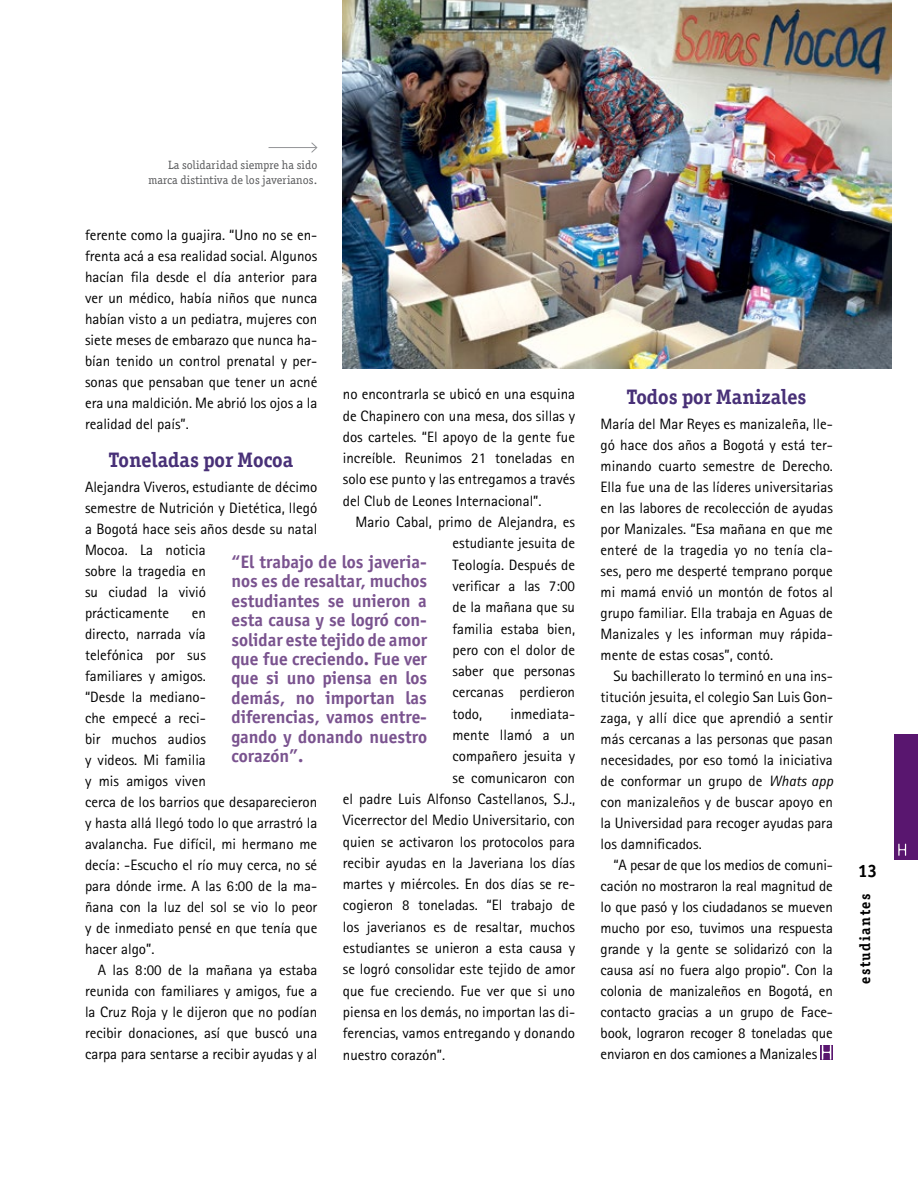
<style>
.page{position:relative;width:918px;height:1188px;background:#fff}
.page>*{position:absolute;margin:0;border:0;box-sizing:border-box;transform-origin:0 0}
.t1{font:700 21px "Officina Ser ITC";color:#483077}
.t2{font:700 18px/19.5px "Officina Sans ITC";color:#7a538f;text-align:justify}
.t3{font:700 18px "Officina Sans ITC";color:#000}
.t4{font:15px/21px "AT Rotis Sans Serif";color:#000;text-align:justify}
.t5{font:700 15px "Officina Ser ITC";letter-spacing:.1em;color:#000}
.t6{font:12px/15px "Officina Ser ITC";letter-spacing:.01em;color:#58595b;text-align:right}
.s1{font-style:italic}
</style>
<div class="page">
<div style="left:894px;top:734px;width:24px;height:126px;background:#59166f"></div>
<svg style="left:898px;top:844px;width:8px;height:12px"></svg>
<svg style="left:820px;top:1045px;width:13px;height:14px"></svg>
<svg style="left:822px;top:1045px;width:9px;height:14px"></svg>
<img style="left:343px;top:0;width:548px;height:369px">
<hr style="left:269px;top:147px;width:48px;height:1px;background:#939598">
<svg style="left:311px;top:142px;width:7px;height:11px"></svg>
<p class="t6" style="left:148px;top:157px;width:170px">La solidaridad siempre ha sido marca distintiva de los javerianos.</p>
<p class="t4" style="left:85px;top:225px;width:234px">ferente como la guajira. “Uno no se en&shy;frenta acá a esa realidad social. Algunos hacían fila desde el día anterior para ver un médico, había niños que nunca habían visto a un pediatra, mujeres con siete meses de embarazo que nunca ha&shy;bían tenido un control prenatal y per&shy;sonas que pensaban que tener un acné era una maldición. Me abrió los ojos a la realidad del país”.</p>
<h1 class="t1" style="left:109px;top:447px;width:186px">Toneladas por Mocoa</h1>
<p class="t4" style="left:85px;top:477px;width:234px;text-align:left">Alejandra Viveros, estudiante de décimo semestre de Nutrición y Dietética, llegó a Bogotá hace seis años desde su natal<br>Mocoa. La noticia<br>sobre la tragedia en<br>su ciudad la vivió<br>prácticamente</p>
<p class="t4" style="left:343px;top:383px;width:234px">no encontrarla se ubicó en una esquina de Chapinero con una mesa, dos sillas y dos carteles. “El apoyo de la gente fue increíble. Reunimos 21 toneladas en solo ese punto y las entregamos a través del Club de Leones Internacional”.</p>
<p class="t4" style="left:452px;top:511px;width:124px;text-indent:-97px">Mario Cabal, primo de Alejandra, es estudiante jesuita de Teología. Después de verificar a las 7:00 de la mañana que su familia estaba bien, pero con el dolor de saber que personas cercanas perdieron todo,</p>
<p class="t2" style="left:231px;top:551px;width:197px">“El trabajo de los javeria&shy;nos es de resaltar, muchos estudiantes se unieron a esta causa y se logró con&shy;solidar este tejido de amor que fue creciendo. Fue ver que si uno piensa en los demás, no importan las diferencias, vamos entre&shy;gando y donando nuestro corazón”.</p>
<p class="t4" style="left:85px;top:603px;width:234px;text-align:left;text-indent:107px">en<br>directo, narrada vía<br>telefónica por sus<br>familiares y amigos.<br>“Desde la mediano-<br>che empecé a reci-<br>bir muchos audios<br>y videos. Mi familia<br>y mis amigos viven<br>cerca de los barrios que desaparecieron y hasta allá llegó todo lo que arrastró la avalancha. Fue difícil, mi hermano me decía: -Escucho el río muy cerca, no sé para dónde irme. A las 6:00 de la ma&shy;ñana con la luz del sol se vio lo peor y de inmediato pensé en que tenía que hacer algo”.</p>
<p class="t4" style="left:85px;top:960px;width:234px;text-indent:13px">A las 8:00 de la mañana ya estaba reunida con familiares y amigos, fue a la Cruz Roja y le dijeron que no podían recibir donaciones, así que buscó una carpa para sentarse a recibir ayudas y al</p>
<p class="t4" style="left:510px;top:703px;width:66px">inmediata-</p>
<p class="t4" style="left:452px;top:724px;width:124px">mente llamó a un</p>
<p class="t4" style="left:452px;top:746px;width:124px">compañero jesuita y</p>
<p class="t4" style="left:452px;top:767px;width:124px">se comunicaron con</p>
<p class="t4" style="left:343px;top:788px;width:234px">el padre Luis Alfonso Castellanos, S.J.,</p>
<p class="t4" style="left:343px;top:810px;width:234px">Vicerrector del Medio Universitario, con</p>
<p class="t4" style="left:343px;top:831px;width:234px">quien se activaron los protocolos para</p>
<p class="t4" style="left:343px;top:852px;width:234px">recibir ayudas en la Javeriana los días</p>
<p class="t4" style="left:343px;top:873px;width:234px">martes y miércoles. En dos días se re-</p>
<p class="t4" style="left:343px;top:895px;width:234px">cogieron 8 toneladas. “El trabajo de</p>
<p class="t4" style="left:343px;top:916px;width:234px">los javerianos es de resaltar, muchos</p>
<p class="t4" style="left:343px;top:937px;width:234px">estudiantes se unieron a esta causa y</p>
<p class="t4" style="left:343px;top:959px;width:234px">se logró consolidar este tejido de amor</p>
<p class="t4" style="left:343px;top:980px;width:234px">que fue creciendo. Fue ver que si uno</p>
<p class="t4" style="left:343px;top:1001px;width:234px">piensa en los demás, no importan las di-</p>
<p class="t4" style="left:343px;top:1023px;width:234px">ferencias, vamos entregando y donando</p>
<p class="t4" style="left:343px;top:1044px;width:104px">nuestro corazón”.</p>
<h1 class="t1" style="left:627px;top:384px;width:181px">Todos por Manizales</h1>
<p class="t4" style="left:601px;top:414px;width:234px">María del Mar Reyes es manizaleña, lle&shy;gó hace dos años a Bogotá y está ter&shy;minando cuarto semestre de Derecho.<br>Ella fue una de las líderes universitarias en las labores de recolección de ayudas por Manizales. “Esa mañana en que me enteré de la tragedia yo no tenía cla&shy;ses, pero me desperté temprano porque mi mamá envió un montón de fotos al grupo familiar. Ella trabaja en Aguas de Manizales y les informan muy rápida&shy;mente de estas cosas”, contó.</p>
<p class="t4" style="left:601px;top:666px;width:234px;text-indent:13px">Su bachillerato lo terminó en una ins&shy;titución jesuita, el colegio San Luis Gon&shy;zaga, y allí dice que aprendió a sentir más cercanas a las personas que pasan necesidades, por eso tomó la iniciativa de conformar un grupo de <span class="s1">Whats app </span>con manizaleños y de buscar apoyo en la Universidad para recoger ayudas para los damnificados.</p>
<p class="t4" style="left:601px;top:855px;width:234px;text-indent:13px">“A pesar de que los medios de comuni&shy;cación no mostraron la real magnitud de lo que pasó y los ciudadanos se mueven mucho por eso, tuvimos una respuesta grande y la gente se solidarizó con la causa así no fuera algo propio”. Con la colonia de manizaleños en Bogotá, en contacto gracias a un grupo de Face&shy;book, lograron recoger 8 toneladas que enviaron en dos camiones a Manizales</p>
<p class="t3" style="left:858px;top:859px;width:20px">13</p>
<p class="t5" style="left:856px;top:984px;width:92px;rotate:-90deg">estudiantes</p>
</div>
